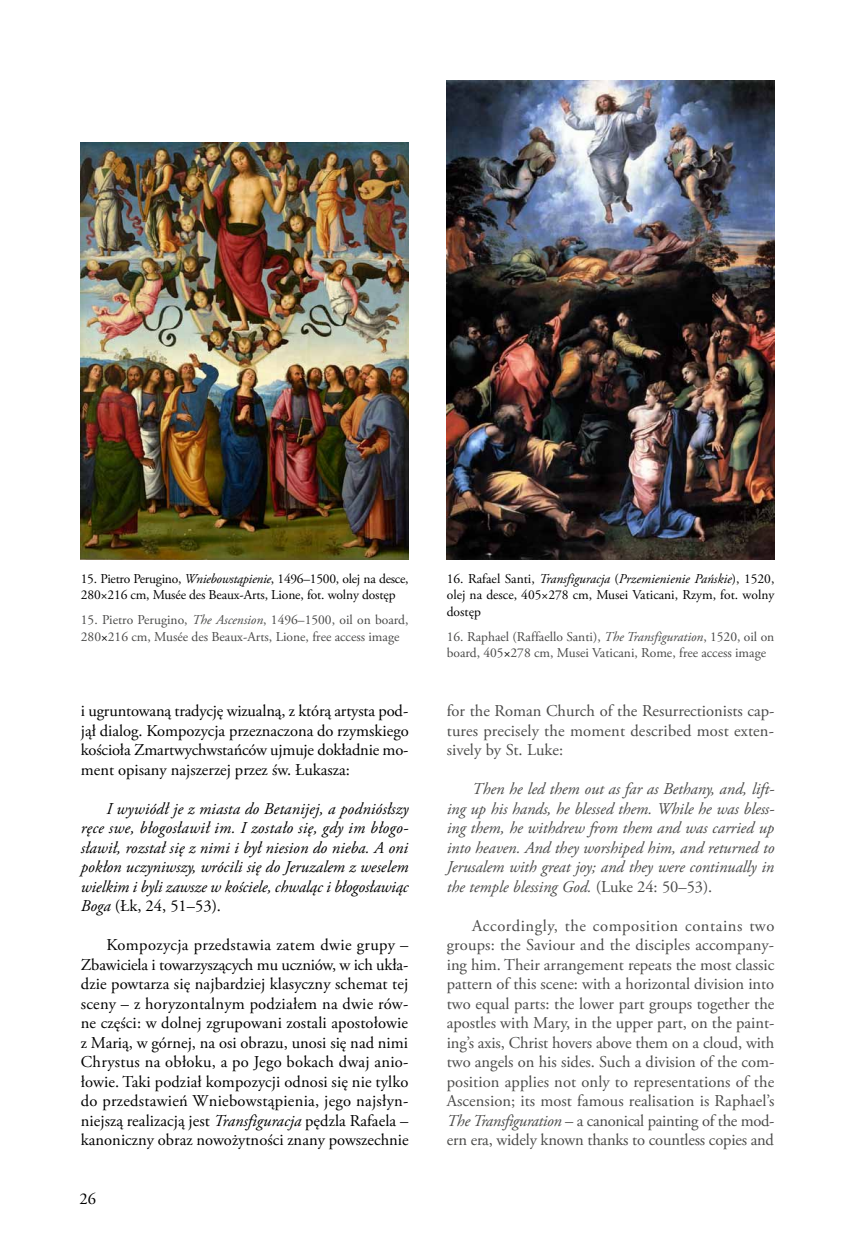
<style>
.page{position:relative;width:851px;height:1255px;background:#fff}
.page>*{position:absolute;margin:0;border:0;box-sizing:border-box;transform-origin:0 0}
.t1{font:16.5px/19.5px "Adobe Garamond Pro";color:#000;text-align:justify}
.t2{font:16.5px/19.5px "Adobe Garamond Pro";letter-spacing:-.015em;color:#4a4a49;text-align:justify}
.t3{font:italic 16.5px/19.5px "Adobe Garamond Pro";letter-spacing:-.005em;color:#4a4a49;text-align:justify}
.t4{font:italic 16.5px/19.5px "Adobe Garamond Pro";letter-spacing:-.01em;color:#000;text-align:justify}
.t5{font:13.5px/16.5px "Adobe Garamond Pro";letter-spacing:-.01em;color:#000}
.t6{font:13.5px/16.5px "Adobe Garamond Pro";color:#4a4a49}
.s1{font-style:italic}
.s2{color:#000}
.s3{font-style:normal}
</style>
<div class="page">
<img style="left:81px;top:143px;width:327px;height:416px">
<img style="left:446px;top:81px;width:328px;height:478px">
<p class="t5" style="left:81px;top:570px;width:329px">15. Pietro Perugino, <span class="s1">Wniebowstąpienie</span>, 1496–1500, olej na desce,<br>280×216 cm, Musée des Beaux-Arts, Lione, fot. wolny dostęp</p>
<p class="t6" style="left:81px;top:612px;width:329px">15. Pietro Perugino, <span class="s1">The Ascension</span>, 1496–1500, oil on board,<br>280<span class="s2">×</span>216 cm, Musée des Beaux-Arts, Lione, free access image</p>
<p class="t1" style="left:81px;top:701px;width:329px">i ugruntowaną tradycję wizualną, z którą artysta pod&shy;jął dialog. Kompozycja przeznaczona do rzymskiego kościoła Zmartwychwstańców ujmuje dokładnie mo&shy;ment opisany najszerzej przez św. Łukasza:</p>
<p class="t4" style="left:81px;top:799px;width:329px;text-indent:26px">I wywiódł je z miasta do Betanijej, a podniósłszy ręce swe, błogosławił im. I zostało się, gdy im błogo&shy;sławił, rozstał się z nimi i był niesion do nieba. A oni pokłon uczyniwszy, wrócili się do Jeruzalem z weselem wielkim i byli zawsze w kościele, chwaląc i błogosławiąc Boga <span class="s3">(Łk, 24, 51–53).</span></p>
<p class="t1" style="left:81px;top:935px;width:329px;text-indent:26px">Kompozycja przedstawia zatem dwie grupy – Zbawiciela i towarzyszących mu uczniów, w ich ukła&shy;dzie powtarza się najbardziej klasyczny schemat tej sceny – z horyzontalnym podziałem na dwie rów&shy;ne części: w dolnej zgrupowani zostali apostołowie z Marią, w górnej, na osi obrazu, unosi się nad nimi Chrystus na obłoku, a po Jego bokach dwaj anio&shy;łowie. Taki podział kompozycji odnosi się nie tylko do przedstawień Wniebowstąpienia, jego najsłyn&shy;niejszą realizacją jest <span class="s1">Transfiguracja</span> pędzla Rafaela – kanoniczny obraz nowożytności znany powszechnie</p>
<p class="t1" style="left:79px;top:1189px;width:18px">26</p>
<p class="t5" style="left:446px;top:570px;width:329px;text-align:justify">16. Rafael Santi, <span class="s1">Transfiguracja</span> (<span class="s1">Przemienienie Pańskie</span>), 1520, olej na desce, 405×278 cm, Musei Vaticani, Rzym, fot. wolny dostęp</p>
<p class="t6" style="left:446px;top:628px;width:329px">16. Raphael (Raffaello Santi), <span class="s1">The Transfiguration</span>, 1520, oil on board, 405<span class="s2">×</span>278 cm, Musei Vaticani, Rome, free access image</p>
<p class="t2" style="left:446px;top:701px;width:329px">for the Roman Church of the Resurrectionists cap&shy;tures precisely the moment described most exten&shy;sively by St. Luke:</p>
<p class="t3" style="left:446px;top:779px;width:329px;text-indent:26px">Then he led them out as far as Bethany, and, lift&shy;ing up his hands, he blessed them. While he was bless&shy;ing them, he withdrew from them and was carried up into heaven. And they worshiped him, and returned to Jerusalem with great joy; and they were continually in the temple blessing God. <span class="s3">(Luke 24: 50–53).</span></p>
<p class="t2" style="left:446px;top:916px;width:329px;text-indent:26px">Accordingly, the composition contains two groups: the Saviour and the disciples accompany&shy;ing him. Their arrangement repeats the most classic pattern of this scene: with a horizontal division into two equal parts: the lower part groups together the apostles with Mary, in the upper part, on the paint&shy;ing’s axis, Christ hovers above them on a cloud, with two angels on his sides. Such a division of the com&shy;position applies not only to representations of the Ascension; its most famous realisation is Raphael’s <span class="s1">The Transfiguration</span> – a canonical painting of the mod&shy;ern era, widely known thanks to countless copies and</p>
</div>
